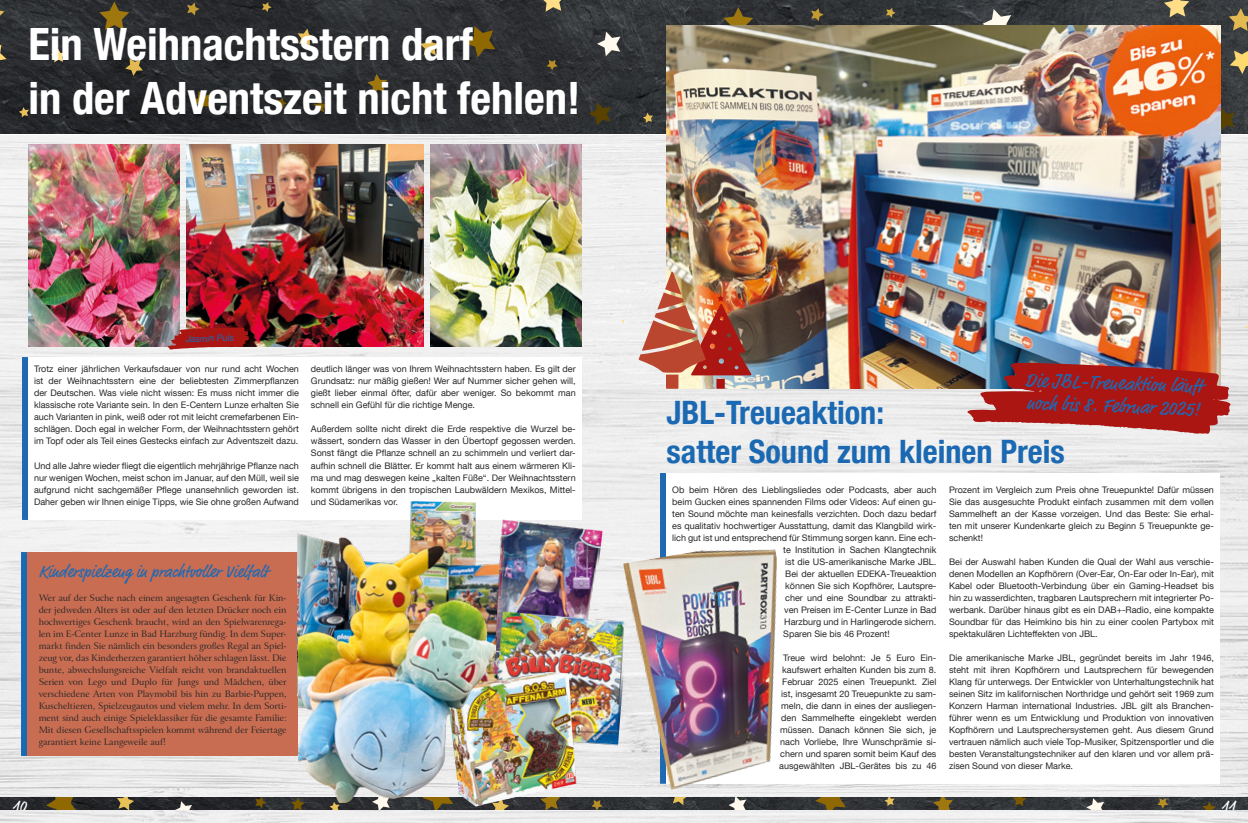
<style>
.page{position:relative;width:1248px;height:823px;background:#fff}
.page>*{position:absolute;margin:0;border:0;box-sizing:border-box;transform-origin:0 0}
.t1{font:700 condensed 44.5px/53.5px "Helvetica Neue LT Com";color:#fff}
.t2{font:700 condensed 32.2px/38.6px "Helvetica Neue LT Com";color:#1a69b2}
.t3{font:19.4px/22.8px "Market";color:#1f69b2}
.t4{font:17px "Market";color:#1f69b2}
.t5{font:16px "Market";color:#fff}
.t6{font:9px/12px "Helvetica Neue LT Com";color:#282827;text-align:justify}
.t7{font:9px/12px "Arrus BT";letter-spacing:-.01em;color:#282827;text-align:justify}
.t8{font:italic 9px "Helvetica Neue LT Com";color:#1a69b2}
</style>
<div class="page">
<img style="left:0;top:135px;width:1247px;height:645px">
<img style="left:0;top:0;width:1247px;height:133px">
<img style="left:0;top:780px;width:1247px;height:30px">
<svg style="left:329px;top:801px;width:10px;height:9px"></svg>
<svg style="left:884px;top:795px;width:10px;height:10px"></svg>
<svg style="left:540px;top:806px;width:20px;height:4px"></svg>
<svg style="left:933px;top:793px;width:19px;height:17px"></svg>
<svg style="left:117px;top:792px;width:17px;height:18px"></svg>
<svg style="left:671px;top:790px;width:17px;height:14px"></svg>
<svg style="left:492px;top:806px;width:17px;height:4px"></svg>
<svg style="left:46px;top:788px;width:31px;height:22px"></svg>
<svg style="left:422px;top:801px;width:31px;height:9px"></svg>
<svg style="left:815px;top:783px;width:30px;height:27px"></svg>
<svg style="left:174px;top:800px;width:18px;height:10px"></svg>
<svg style="left:728px;top:795px;width:18px;height:15px"></svg>
<svg style="left:372px;top:801px;width:18px;height:9px"></svg>
<svg style="left:1086px;top:797px;width:17px;height:13px"></svg>
<svg style="left:591px;top:799px;width:11px;height:11px"></svg>
<svg style="left:1157px;top:797px;width:11px;height:11px"></svg>
<svg style="left:291px;top:797px;width:13px;height:13px"></svg>
<svg style="left:1202px;top:801px;width:13px;height:9px"></svg>
<svg style="left:1012px;top:792px;width:14px;height:13px"></svg>
<svg style="left:255px;top:796px;width:11px;height:11px"></svg>
<svg style="left:811px;top:8px;width:12px;height:13px"></svg>
<svg style="left:642px;top:113px;width:11px;height:10px"></svg>
<svg style="left:723px;top:7px;width:30px;height:19px"></svg>
<svg style="left:1163px;top:0;width:26px;height:17px"></svg>
<svg style="left:885px;top:8px;width:10px;height:10px"></svg>
<svg style="left:1228px;top:8px;width:19px;height:23px"></svg>
<svg style="left:1229px;top:51px;width:18px;height:23px"></svg>
<svg style="left:1220px;top:108px;width:14px;height:23px"></svg>
<svg style="left:51px;top:48px;width:14px;height:14px"></svg>
<svg style="left:192px;top:91px;width:19px;height:20px"></svg>
<svg style="left:125px;top:58px;width:18px;height:18px"></svg>
<svg style="left:187px;top:2px;width:12px;height:14px"></svg>
<svg style="left:367px;top:74px;width:20px;height:20px"></svg>
<svg style="left:298px;top:29px;width:17px;height:17px"></svg>
<svg style="left:19px;top:107px;width:10px;height:10px"></svg>
<svg style="left:99px;top:1px;width:30px;height:29px"></svg>
<svg style="left:464px;top:26px;width:31px;height:31px"></svg>
<svg style="left:597px;top:32px;width:23px;height:24px"></svg>
<svg style="left:982px;top:9px;width:29px;height:17px"></svg>
<svg style="left:0;top:11px;width:4px;height:5px"></svg>
<svg style="left:546px;top:60px;width:11px;height:10px"></svg>
<svg style="left:313px;top:99px;width:14px;height:13px"></svg>
<svg style="left:0;top:44px;width:7px;height:16px"></svg>
<svg style="left:276px;top:97px;width:11px;height:12px"></svg>
<svg style="left:543px;top:0;width:18px;height:12px"></svg>
<svg style="left:262px;top:2px;width:9px;height:10px"></svg>
<svg style="left:420px;top:37px;width:19px;height:18px"></svg>
<svg style="left:588px;top:102px;width:23px;height:23px"></svg>
<div style="left:21px;top:552px;width:271px;height:203px;background:#1a69b2"></div>
<div style="left:27px;top:552px;width:271px;height:203px;background:#c96d52"></div>
<div style="left:666px;top:473px;width:553px;height:309px;background:#fff"></div>
<div style="left:28px;top:357px;width:553px;height:162px;background:#fff"></div>
<img style="left:28px;top:144px;width:152px;height:202px">
<img style="left:430px;top:144px;width:151px;height:202px">
<img style="left:186px;top:144px;width:237px;height:202px">
<img style="left:298px;top:501px;width:186px;height:36px">
<img style="left:484px;top:519px;width:118px;height:92px">
<img style="left:495px;top:611px;width:128px;height:135px">
<img style="left:446px;top:671px;width:130px;height:135px">
<img style="left:298px;top:537px;width:197px;height:264px">
<svg style="left:167px;top:327px;width:82px;height:22px;background:#a83432"></svg>
<img style="left:666px;top:26px;width:554px;height:362px">
<svg style="left:967px;top:362px;width:263px;height:71px;background:#ac403f"></svg>
<img style="left:623px;top:538px;width:153px;height:252px">
<img style="left:638px;top:271px;width:113px;height:117px">
<h1 class="t1" style="left:28px;top:18px;width:553px">Ein Weihnachtsstern darf<br>in der Adventszeit nicht fehlen!</h1>
<p class="t8" style="left:186px;top:333px;width:49px;rotate:-1deg">Jasmin Puls</p>
<p class="t6" style="left:34px;top:363px;width:266px">Trotz einer jährlichen Verkaufsdauer von nur rund acht Wochen ist der Weihnachtsstern eine der beliebtesten Zimmerpflanzen der Deutschen. Was viele nicht wissen: Es muss nicht immer die klassische rote Variante sein. In den E-Centern Lunze erhalten Sie auch Varianten in pink, weiß oder rot mit leicht cremefarbenen Ein&shy;schlägen. Doch egal in welcher Form, der Weihnachtsstern gehört im Topf oder als Teil eines Gestecks einfach zur Adventszeit dazu.</p>
<p class="t6" style="left:34px;top:459px;width:266px">Und alle Jahre wieder fliegt die eigentlich mehrjährige Pflanze nach nur wenigen Wochen, meist schon im Januar, auf den Müll, weil sie aufgrund nicht sachgemäßer Pflege unansehnlich geworden ist.<br>Daher geben wir Ihnen einige Tipps, wie Sie ohne großen Aufwand</p>
<p class="t6" style="left:311px;top:363px;width:266px">deutlich länger was von Ihrem Weihnachtsstern haben. Es gilt der Grundsatz: nur mäßig gießen! Wer auf Nummer sicher gehen will, gießt lieber einmal öfter, dafür aber weniger. So bekommt man schnell ein Gefühl für die richtige Menge.</p>
<p class="t6" style="left:311px;top:423px;width:266px">Außerdem sollte nicht direkt die Erde respektive die Wurzel be&shy;wässert, sondern das Wasser in den Übertopf gegossen werden.<br>Sonst fängt die Pflanze schnell an zu schimmeln und verliert dar&shy;aufhin schnell die Blätter. Er kommt halt aus einem wärmeren Kli&shy;ma und mag deswegen keine „kalten Füße“. Der Weihnachtsstern kommt übrigens in den tropischen Laubwäldern Mexikos, Mittel&shy;und Südamerikas vor.</p>
<h3 class="t4" style="left:39px;top:560px;width:231px">Kinderspielzeug in prachtvoller Vielfalt</h3>
<p class="t7" style="left:39px;top:591px;width:249px">Wer auf der Suche nach einem angesagten Geschenk für Kin&shy;der jedweden Alters ist oder auf den letzten Drücker noch ein hochwertiges Geschenk braucht, wird an den Spielwarenrega&shy;len im E-Center Lunze in Bad Harzburg fündig. In dem Super&shy;markt finden Sie nämlich ein besonders großes Regal an Spiel&shy;zeug vor, das Kinderherzen garantiert höher schlagen lässt. Die bunte, abwechslungsreiche Vielfalt reicht von brandaktuellen Serien von Lego und Duplo für Jungs und Mädchen, über verschiedene Arten von Playmobil bis hin zu Barbie-Puppen, Kuscheltieren, Spielzeugautos und vielem mehr. In dem Sorti&shy;ment sind auch einige Spieleklassiker für die gesamte Familie:<br>Mit diesen Gesellschaftsspielen kommt während der Feiertage garantiert keine Langeweile auf!</p>
<h3 class="t3" style="left:1025px;top:370px;width:179px;rotate:2deg">Die JBL-Treueaktion läuft noch bis 8. Februar 2025!</h3>
<h2 class="t2" style="left:666px;top:393px;width:399px">JBL-Treueaktion:<br>satter Sound zum kleinen Preis</h2>
<p class="t6" style="left:672px;top:483px;width:266px">Ob beim Hören des Lieblingsliedes oder Podcasts, aber auch</p>
<p class="t6" style="left:672px;top:495px;width:266px">beim Gucken eines spannenden Films oder Videos: Auf einen gu-</p>
<p class="t6" style="left:672px;top:507px;width:266px">ten Sound möchte man keinesfalls verzichten. Doch dazu bedarf</p>
<p class="t6" style="left:672px;top:519px;width:266px">es qualitativ hochwertiger Ausstattung, damit das Klangbild wirk-</p>
<p class="t6" style="left:672px;top:531px;width:266px">lich gut ist und entsprechend für Stimmung sorgen kann. Eine ech-</p>
<p class="t6" style="left:783px;top:543px;width:155px">te Institution in Sachen Klangtechnik</p>
<p class="t6" style="left:785px;top:555px;width:152px">ist die US-amerikanische Marke JBL.</p>
<p class="t6" style="left:785px;top:567px;width:153px">Bei der aktuellen EDEKA-Treueaktion</p>
<p class="t6" style="left:785px;top:579px;width:153px">können Sie sich Kopfhörer, Lautspre-</p>
<p class="t6" style="left:785px;top:591px;width:153px">cher und eine Soundbar zu attrakti-</p>
<p class="t6" style="left:784px;top:603px;width:153px">ven Preisen im E-Center Lunze in Bad</p>
<p class="t6" style="left:784px;top:615px;width:154px">Harzburg und in Harlingerode sichern.</p>
<p class="t6" style="left:783px;top:627px;width:108px">Sparen Sie bis 46 Prozent!</p>
<p class="t6" style="left:779px;top:651px;width:159px;text-align:center">Treue wird belohnt: Je 5 Euro Ein&shy;kaufswert erhalten Kunden bis zum 8.<br>Februar 2025 einen Treuepunkt. Ziel ist, insgesamt 20 Treuepunkte zu sam&shy;meln, die dann in eines der ausliegen&shy;den Sammelhefte eingeklebt werden müssen. Danach können Sie sich, je nach Vorliebe, Ihre Wunschprämie si&shy;chern und sparen somit beim Kauf des ausgewählten JBL-Gerätes bis zu 46</p>
<p class="t6" style="left:949px;top:483px;width:266px">Prozent im Vergleich zum Preis ohne Treuepunkte! Dafür müssen Sie das ausgesuchte Produkt einfach zusammen mit dem vollen Sammelheft an der Kasse vorzeigen. Und das Beste: Sie erhal&shy;ten mit unserer Kundenkarte gleich zu Beginn 5 Treuepunkte ge&shy;schenkt!</p>
<p class="t6" style="left:949px;top:555px;width:266px">Bei der Auswahl haben Kunden die Qual der Wahl aus verschie&shy;denen Modellen an Kopfhörern (Over-Ear, On-Ear oder In-Ear), mit Kabel oder Bluetooth-Verbindung über ein Gaming-Headset bis hin zu wasserdichten, tragbaren Lautsprechern mit integrierter Po&shy;werbank. Darüber hinaus gibt es ein DAB+-Radio, eine kompakte Soundbar für das Heimkino bis hin zu einer coolen Partybox mit spektakulären Lichteffekten von JBL.</p>
<p class="t6" style="left:949px;top:650px;width:266px">Die amerikanische Marke JBL, gegründet bereits im Jahr 1946, steht mit ihren Kopfhörern und Lautsprechern für bewegenden Klang für unterwegs. Der Entwickler von Unterhaltungstechnik hat seinen Sitz im kalifornischen Northridge und gehört seit 1969 zum Konzern Harman international Industries. JBL gilt als Branchen&shy;führer wenn es um Entwicklung und Produktion von innovativen Kopfhörern und Lautsprechersystemen geht. Aus diesem Grund vertrauen nämlich auch viele Top-Musiker, Spitzensportler und die besten Veranstaltungstechniker auf den klaren und vor allem prä&shy;zisen Sound von dieser Marke.</p>
<h3 class="t5" style="left:12px;top:795px;width:16px">10</h3>
<h3 class="t5" style="left:1221px;top:795px;width:16px">11</h3>
</div>
